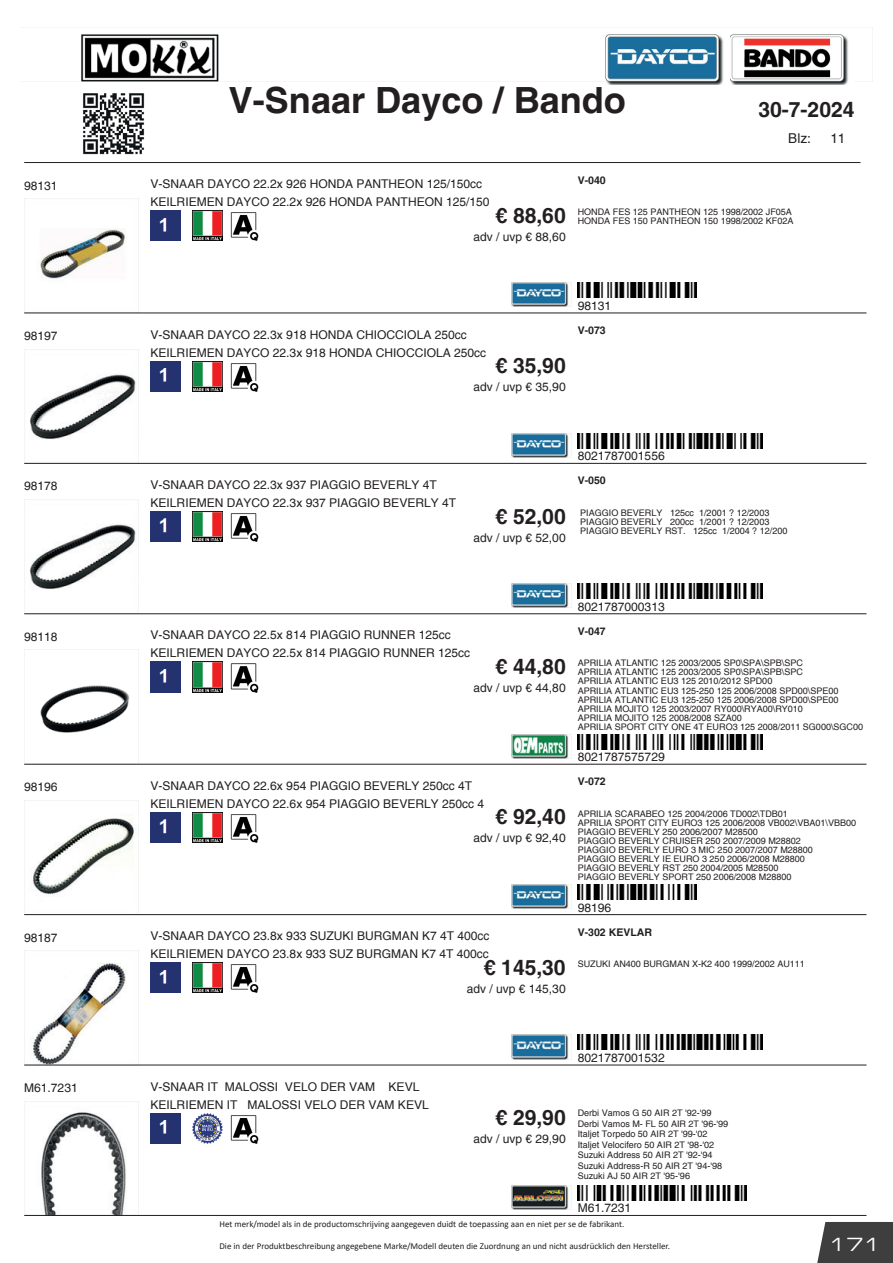
<style>
.page{position:relative;width:893px;height:1263px;background:#fff}
.page>*{position:absolute;margin:0;border:0;box-sizing:border-box;transform-origin:0 0}
.t1{font:700 36.15px "Helvetica";color:#231f20}
.t2{font:700 21px "Helvetica";color:#231f20}
.t3{font:18px "Eurostile Extended Two";color:#fff}
.t4{font:13.5px "Helvetica";color:#231f20}
.t5{font:12px/18px "Helvetica";color:#231f20}
.t6{font:700 10.5px "Helvetica";color:#231f20}
.t7{font:9px/9px "Helvetica";color:#231f20}
.t8{font:9px "Calibri";color:#231f20}
.t9{font:9px "Calibri";color:#221f1f}
</style>
<div class="page">
<div style="left:817px;top:1222px;width:76px;height:41px;background:#3e3e3f"></div>
<img style="left:81px;top:34px;width:525px;height:47px">
<hr style="left:24px;top:162px;width:836px;height:1px;background:#231f20">
<img style="left:512px;top:283px;width:60px;height:24px">
<img style="left:24px;top:200px;width:115px;height:113px">
<img style="left:578px;top:283px;width:118px;height:15px">
<img style="left:151px;top:211px;width:30px;height:30px">
<img style="left:193px;top:211px;width:30px;height:30px">
<img style="left:230px;top:212px;width:29px;height:29px">
<hr style="left:24px;top:313px;width:842px;height:1px;background:#231f20">
<img style="left:512px;top:433px;width:60px;height:24px">
<img style="left:24px;top:349px;width:115px;height:114px">
<img style="left:578px;top:433px;width:185px;height:15px">
<img style="left:151px;top:361px;width:30px;height:30px">
<img style="left:193px;top:361px;width:30px;height:30px">
<img style="left:230px;top:363px;width:29px;height:28px">
<hr style="left:24px;top:463px;width:842px;height:1px;background:#231f20">
<img style="left:512px;top:584px;width:60px;height:24px">
<img style="left:24px;top:499px;width:115px;height:113px">
<img style="left:578px;top:584px;width:185px;height:15px">
<img style="left:151px;top:511px;width:30px;height:31px">
<img style="left:193px;top:511px;width:30px;height:31px">
<img style="left:230px;top:513px;width:29px;height:29px">
<hr style="left:24px;top:613px;width:842px;height:1px;background:#231f20">
<img style="left:512px;top:734px;width:60px;height:24px">
<img style="left:24px;top:651px;width:115px;height:113px">
<img style="left:578px;top:734px;width:185px;height:15px">
<img style="left:151px;top:662px;width:30px;height:30px">
<img style="left:193px;top:662px;width:30px;height:30px">
<img style="left:230px;top:663px;width:29px;height:29px">
<hr style="left:24px;top:764px;width:842px;height:1px;background:#231f20">
<img style="left:512px;top:884px;width:60px;height:24px">
<img style="left:24px;top:800px;width:115px;height:113px">
<img style="left:578px;top:884px;width:118px;height:15px">
<img style="left:151px;top:812px;width:30px;height:30px">
<img style="left:193px;top:812px;width:30px;height:30px">
<img style="left:230px;top:814px;width:29px;height:28px">
<hr style="left:24px;top:914px;width:842px;height:1px;background:#231f20">
<img style="left:512px;top:1035px;width:60px;height:24px">
<img style="left:24px;top:952px;width:115px;height:113px">
<img style="left:578px;top:1035px;width:185px;height:15px">
<img style="left:151px;top:963px;width:30px;height:30px">
<img style="left:193px;top:963px;width:30px;height:30px">
<img style="left:230px;top:964px;width:29px;height:29px">
<hr style="left:24px;top:1065px;width:842px;height:1px;background:#231f20">
<img style="left:512px;top:1185px;width:60px;height:24px">
<img style="left:24px;top:1101px;width:115px;height:114px">
<img style="left:578px;top:1185px;width:168px;height:15px">
<img style="left:151px;top:1113px;width:30px;height:30px">
<img style="left:193px;top:1113px;width:30px;height:30px">
<img style="left:230px;top:1115px;width:29px;height:28px">
<hr style="left:24px;top:1215px;width:842px;height:1px;background:#231f20">
<img style="left:83px;top:93px;width:62px;height:62px">
<img style="left:606px;top:34px;width:242px;height:51px">
<h1 class="t1" style="left:229px;top:78px;width:399px">V-Snaar Dayco / Bando</h1>
<h2 class="t2" style="left:758px;top:97px;width:97px">30-7-2024</h2>
<h3 class="t4" style="left:788px;top:130px;width:24px">Blz:</h3>
<h3 class="t4" style="left:830px;top:130px;width:17px">11</h3>
<p class="t6" style="left:578px;top:173px;width:30px">V-040</p>
<h3 class="t5" style="left:24px;top:176px;width:35px">98131</h3>
<h3 class="t5" style="left:151px;top:175px;width:341px">V-SNAAR DAYCO 22.2x 926 HONDA PANTHEON 125/150cc<br>KEILRIEMEN DAYCO 22.2x 926 HONDA PANTHEON 125/150</h3>
<h2 class="t2" style="left:495px;top:202px;width:72px">€ 88,60</h2>
<p class="t7" style="left:578px;top:217px;width:217px">HONDA FES 150 PANTHEON 150 1998/2002 KF02A</p>
<h3 class="t5" style="left:473px;top:228px;width:94px">adv / uvp € 88,60</h3>
<p class="t7" style="left:578px;top:208px;width:216px">HONDA FES 125 PANTHEON 125 1998/2002 JF05A</p>
<h3 class="t5" style="left:24px;top:327px;width:35px">98197</h3>
<h3 class="t5" style="left:151px;top:325px;width:337px">V-SNAAR DAYCO 22.3x 918 HONDA CHIOCCIOLA 250cc<br>KEILRIEMEN DAYCO 22.3x 918 HONDA CHIOCCIOLA 250cc</h3>
<h2 class="t2" style="left:495px;top:353px;width:72px">€ 35,90</h2>
<h3 class="t5" style="left:473px;top:378px;width:94px">adv / uvp € 35,90</h3>
<h3 class="t5" style="left:578px;top:297px;width:35px">98131</h3>
<p class="t6" style="left:578px;top:324px;width:30px">V-073</p>
<h3 class="t5" style="left:24px;top:477px;width:35px">98178</h3>
<h3 class="t5" style="left:151px;top:476px;width:307px">V-SNAAR DAYCO 22.3x 937 PIAGGIO BEVERLY 4T<br>KEILRIEMEN DAYCO 22.3x 937 PIAGGIO BEVERLY 4T</h3>
<h2 class="t2" style="left:495px;top:503px;width:72px">€ 52,00</h2>
<h3 class="t5" style="left:473px;top:528px;width:94px">adv / uvp € 52,00</h3>
<h3 class="t5" style="left:578px;top:447px;width:88px">8021787001556</h3>
<p class="t6" style="left:578px;top:474px;width:30px">V-050</p>
<p class="t7" style="left:580px;top:508px;width:209px">PIAGGIO BEVERLY 125cc 1/2001 ? 12/2003<br>PIAGGIO BEVERLY 200cc 1/2001 ? 12/2003<br>PIAGGIO BEVERLY RST. 125cc 1/2004 ? 12/200</p>
<h3 class="t5" style="left:24px;top:628px;width:35px">98118</h3>
<h3 class="t5" style="left:151px;top:626px;width:321px">V-SNAAR DAYCO 22.5x 814 PIAGGIO RUNNER 125cc<br>KEILRIEMEN DAYCO 22.5x 814 PIAGGIO RUNNER 125cc</h3>
<h2 class="t2" style="left:495px;top:654px;width:72px">€ 44,80</h2>
<h3 class="t5" style="left:473px;top:679px;width:94px">adv / uvp € 44,80</h3>
<h3 class="t5" style="left:24px;top:778px;width:35px">98196</h3>
<h3 class="t5" style="left:151px;top:777px;width:335px">V-SNAAR DAYCO 22.6x 954 PIAGGIO BEVERLY 250cc 4T<br>KEILRIEMEN DAYCO 22.6x 954 PIAGGIO BEVERLY 250cc 4</h3>
<h2 class="t2" style="left:495px;top:804px;width:72px">€ 92,40</h2>
<h3 class="t5" style="left:473px;top:829px;width:94px">adv / uvp € 92,40</h3>
<h3 class="t5" style="left:24px;top:928px;width:35px">98187</h3>
<h3 class="t5" style="left:151px;top:927px;width:340px">V-SNAAR DAYCO 23.8x 933 SUZUKI BURGMAN K7 4T 400cc<br>KEILRIEMEN DAYCO 23.8x 933 SUZ BURGMAN K7 4T 400cc</h3>
<h2 class="t2" style="left:484px;top:954px;width:83px">€ 145,30</h2>
<h3 class="t5" style="left:467px;top:980px;width:100px">adv / uvp € 145,30</h3>
<h3 class="t5" style="left:578px;top:598px;width:88px">8021787000313</h3>
<p class="t6" style="left:578px;top:625px;width:30px">V-047</p>
<p class="t7" style="left:578px;top:659px;width:287px">APRILIA ATLANTIC 125 2003/2005 SP0\SPA\SPB\SPC<br>APRILIA ATLANTIC 125 2003/2005 SP0\SPA\SPB\SPC<br>APRILIA ATLANTIC EU3 125 2010/2012 SPD00<br>APRILIA ATLANTIC EU3 125-250 125 2006/2008 SPD00\SPE00<br>APRILIA ATLANTIC EU3 125-250 125 2006/2008 SPD00\SPE00<br>APRILIA MOJITO 125 2003/2007 RY000\RYA00\RY010<br>APRILIA MOJITO 125 2008/2008 SZA00<br>APRILIA SPORT CITY ONE 4T EURO3 125 2008/2011 SG000\SGC00</p>
<h3 class="t5" style="left:578px;top:748px;width:88px">8021787575729</h3>
<p class="t6" style="left:578px;top:775px;width:30px">V-072</p>
<p class="t7" style="left:578px;top:809px;width:280px">APRILIA SCARABEO 125 2004/2006 TD002\TDB01<br>APRILIA SPORT CITY EURO3 125 2006/2008 VB002\VBA01\VBB00<br>PIAGGIO BEVERLY 250 2006/2007 M28500<br>PIAGGIO BEVERLY CRUISER 250 2007/2009 M28802<br>PIAGGIO BEVERLY EURO 3 MIC 250 2007/2007 M28800<br>PIAGGIO BEVERLY IE EURO 3 250 2006/2008 M28800<br>PIAGGIO BEVERLY RST 250 2004/2005 M28500<br>PIAGGIO BEVERLY SPORT 250 2006/2008 M28800</p>
<h3 class="t5" style="left:578px;top:898px;width:35px">98196</h3>
<p class="t6" style="left:578px;top:925px;width:76px">V-302 KEVLAR</p>
<p class="t7" style="left:578px;top:960px;width:229px">SUZUKI AN400 BURGMAN X-K2 400 1999/2002 AU111</p>
<h3 class="t5" style="left:24px;top:1079px;width:55px">M61.7231</h3>
<h3 class="t5" style="left:151px;top:1077px;width:280px">V-SNAAR IT MALOSSI VELO DER VAM KEVL<br>KEILRIEMEN IT MALOSSI VELO DER VAM KEVL</h3>
<h3 class="t5" style="left:578px;top:1049px;width:88px">8021787001532</h3>
<h2 class="t2" style="left:495px;top:1105px;width:72px">€ 29,90</h2>
<h3 class="t5" style="left:473px;top:1130px;width:94px">adv / uvp € 29,90</h3>
<p class="t7" style="left:578px;top:1108px;width:152px;line-height:10.5px">Derbi Vamos G 50 AIR 2T '92-'99<br>Derbi Vamos M- FL 50 AIR 2T '96-'99<br>Italjet Torpedo 50 AIR 2T '99-'02<br>Italjet Velocifero 50 AIR 2T '98-'02<br>Suzuki Address 50 AIR 2T '92-'94<br>Suzuki Address-R 50 AIR 2T '94-'98<br>Suzuki AJ 50 AIR 2T '95-'96</p>
<h3 class="t5" style="left:578px;top:1199px;width:55px">M61.7231</h3>
<p class="t9" style="left:219px;top:1218px;width:407px">Het merk/model als in de productomschrijving aangegeven duidt de toepassing aan en niet per se de fabrikant.</p>
<p class="t8" style="left:219px;top:1239px;width:452px">Die in der Produktbeschreibung angegebene Marke/Modell deuten die Zuordnung an und nicht ausdrücklich den Hersteller.</p>
<h3 class="t3" style="left:829px;top:1231px;width:54px">171</h3>
</div>
